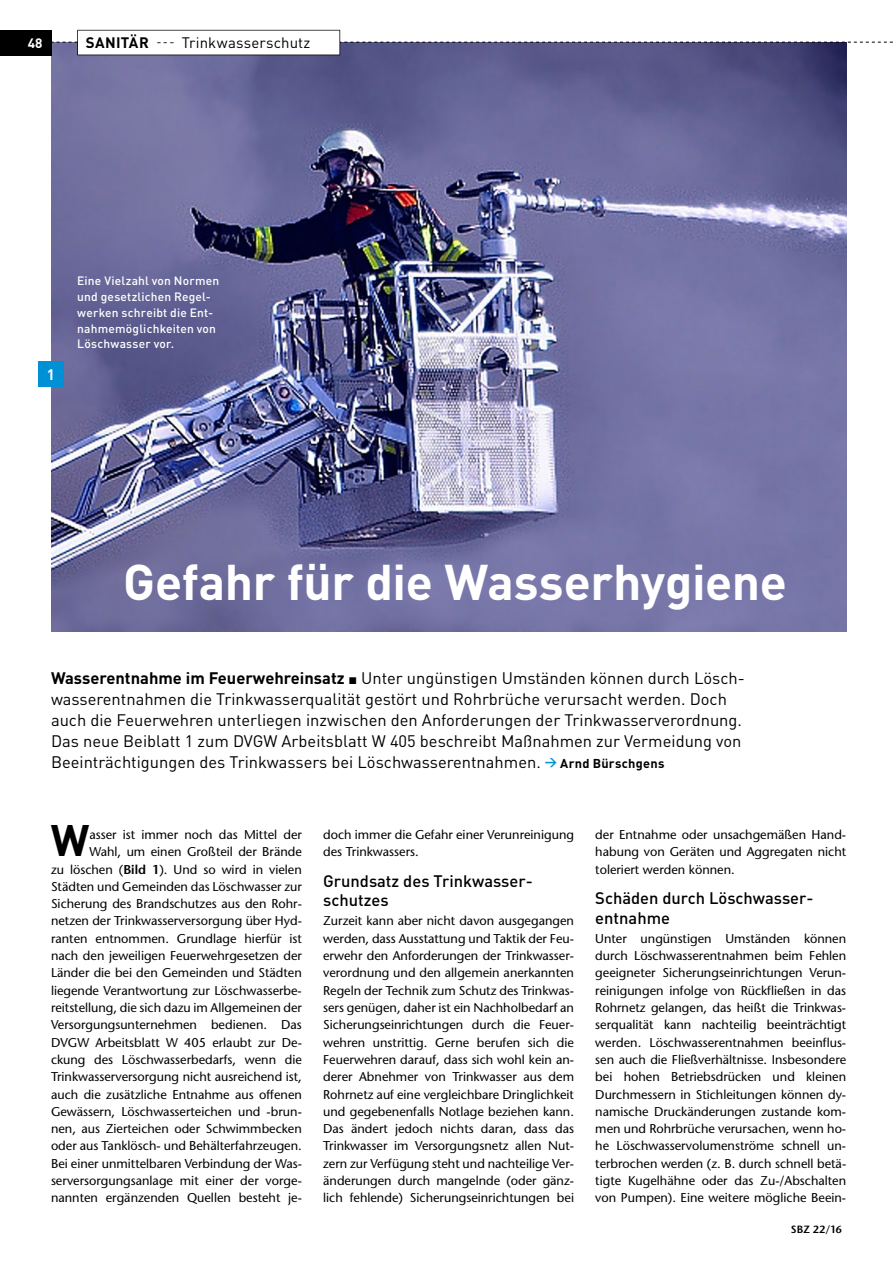
<style>
.page{position:relative;width:893px;height:1263px;background:#fff}
.page>*{position:absolute;margin:0;border:0;box-sizing:border-box;transform-origin:0 0}
.t1{font:700 49.5px "DIN Pro";letter-spacing:-.01em;color:#fff}
.t2{font:700 43.5px "DIN Pro";color:#000}
.t3{font:16.5px/21px "DIN Pro";color:#000}
.t4{font:500 16.5px/19.5px "DIN Pro";color:#000}
.t5{font:15px "DIN Pro";letter-spacing:.01em;color:#000}
.t6{font:700 15px "DIN Pro";color:#fff}
.t7{font:700 13.5px "DIN Pro";color:#fff}
.t8{font:500 12.75px/17.2px "Stone Sans Std";color:#000;text-align:justify}
.t9{font:500 12px/15.8px "DIN Pro";letter-spacing:.015em;color:#fff}
.t10{font:600 10.5px "Stone Sans Std";letter-spacing:.01em;color:#000}
.s1{font-weight:700}
.s2{font-size:12px}
.s3{font-weight:700;font-size:12px;color:#0090d6}
.s4{font-weight:700;font-size:12.75px}
.s5{font-weight:600}
</style>
<div class="page">
<img style="left:51px;top:43px;width:795px;height:588px">
<div style="left:38px;top:362px;width:26px;height:25px;background:#0090d6"></div>
<svg style="left:51px;top:42px;width:842px;height:1px"></svg>
<svg style="left:77px;top:30px;width:263px;height:25px"></svg>
<div style="left:78px;top:31px;width:261px;height:24px;background:#fff"></div>
<div style="left:0;top:30px;width:51px;height:25px;background:#000"></div>
<p class="t7" style="left:28px;top:32px;width:16px">48</p>
<p class="t5" style="left:86px;top:33px;width:226px"><span class="s1">SANITÄR</span> <span class="s2">---</span> Trinkwasserschutz</p>
<p class="t6" style="left:47px;top:362px;width:10px">1</p>
<p class="t9" style="left:77px;top:273px;width:144px">Eine Vielzahl von Normen und gesetzlichen Regel&shy;werken schreibt die Ent&shy;nahmemöglichkeiten von<br>Löschwasser vor.</p>
<h1 class="t1" style="left:123px;top:541px;width:665px">Gefahr für die Wasserhygiene</h1>
<p class="t3" style="left:51px;top:667px;width:695px"><span class="s1">Wasserentnahme im Feuerwehreinsatz</span> ▪ Unter ungünstigen Umständen können durch Lösch&shy;wasserentnahmen die Trinkwasserqualität gestört und Rohrbrüche verursacht werden. Doch auch die Feuerwehren unterliegen inzwischen den Anforderungen der Trinkwasserverordnung.<br>Das neue Beiblatt 1 zum DVGW Arbeitsblatt W 405 beschreibt Maßnahmen zur Vermeidung von Beeinträchtigungen des Trinkwassers bei Löschwasserentnahmen. <span class="s3">→</span> <span class="s4">Arnd Bürschgens</span></p>
<h2 class="t2" style="left:51px;top:804px;width:40px">W</h2>
<p class="t8" style="left:51px;top:826px;width:252px;text-align:right">asser ist immer noch das Mittel der<br>Wahl, um einen Großteil der Brände<br>zu löschen (<span class="s5">Bild 1</span>). Und so wird in vielen Städten und Gemeinden das Löschwasser zur Sicherung des Brandschutzes aus den Rohr&shy;netzen der Trinkwasserversorgung über Hyd&shy;ranten entnommen. Grundlage hierfür ist nach den jeweiligen Feuerwehrgesetzen der Länder die bei den Gemeinden und Städten liegende Verantwortung zur Löschwasserbe&shy;reitstellung, die sich dazu im Allgemeinen der Versorgungsunternehmen bedienen. Das DVGW Arbeitsblatt W 405 erlaubt zur De&shy;ckung des Löschwasserbedarfs, wenn die Trinkwasserversorgung nicht ausreichend ist, auch die zusätzliche Entnahme aus offenen Gewässern, Löschwasserteichen und -brun&shy;nen, aus Zierteichen oder Schwimmbecken oder aus Tanklösch- und Behälterfahrzeugen.<br>Bei einer unmittelbaren Verbindung der Was&shy;serversorgungsanlage mit einer der vorge&shy;nannten ergänzenden Quellen besteht je-</p>
<p class="t8" style="left:323px;top:826px;width:252px">doch immer die Gefahr einer Verunreinigung des Trinkwassers.</p>
<p class="t4" style="left:323px;top:870px;width:211px">Grundsatz des Trinkwasser&shy;schutzes</p>
<p class="t8" style="left:323px;top:912px;width:252px">Zurzeit kann aber nicht davon ausgegangen werden, dass Ausstattung und Taktik der Feu&shy;erwehr den Anforderungen der Trinkwasser&shy;verordnung und den allgemein anerkannten Regeln der Technik zum Schutz des Trinkwas&shy;sers genügen, daher ist ein Nachholbedarf an Sicherungseinrichtungen durch die Feuer&shy;wehren unstrittig. Gerne berufen sich die Feuerwehren darauf, dass sich wohl kein an&shy;derer Abnehmer von Trinkwasser aus dem Rohrnetz auf eine vergleichbare Dringlichkeit und gegebenenfalls Notlage beziehen kann.<br>Das ändert jedoch nichts daran, dass das Trinkwasser im Versorgungsnetz allen Nut&shy;zern zur Verfügung steht und nachteilige Ver&shy;änderungen durch mangelnde (oder gänz&shy;lich fehlende) Sicherungseinrichtungen bei</p>
<p class="t8" style="left:595px;top:826px;width:252px">der Entnahme oder unsachgemäßen Hand&shy;habung von Geräten und Aggregaten nicht toleriert werden können.</p>
<p class="t4" style="left:595px;top:888px;width:220px">Schäden durch Löschwasser&shy;entnahme</p>
<p class="t8" style="left:595px;top:930px;width:252px">Unter ungünstigen Umständen können durch Löschwasserentnahmen beim Fehlen geeigneter Sicherungseinrichtungen Verun&shy;reinigungen infolge von Rückfließen in das Rohrnetz gelangen, das heißt die Trinkwas&shy;serqualität kann nachteilig beeinträchtigt werden. Löschwasserentnahmen beeinflus&shy;sen auch die Fließverhältnisse. Insbesondere bei hohen Betriebsdrücken und kleinen Durchmessern in Stichleitungen können dy&shy;namische Druckänderungen zustande kom&shy;men und Rohrbrüche verursachen, wenn ho&shy;he Löschwasservolumenströme schnell un&shy;terbrochen werden (z. B. durch schnell betä&shy;tigte Kugelhähne oder das Zu-/Abschalten von Pumpen). Eine weitere mögliche Beein-</p>
<p class="t10" style="left:791px;top:1223px;width:53px">SBZ 22/16</p>
</div>
